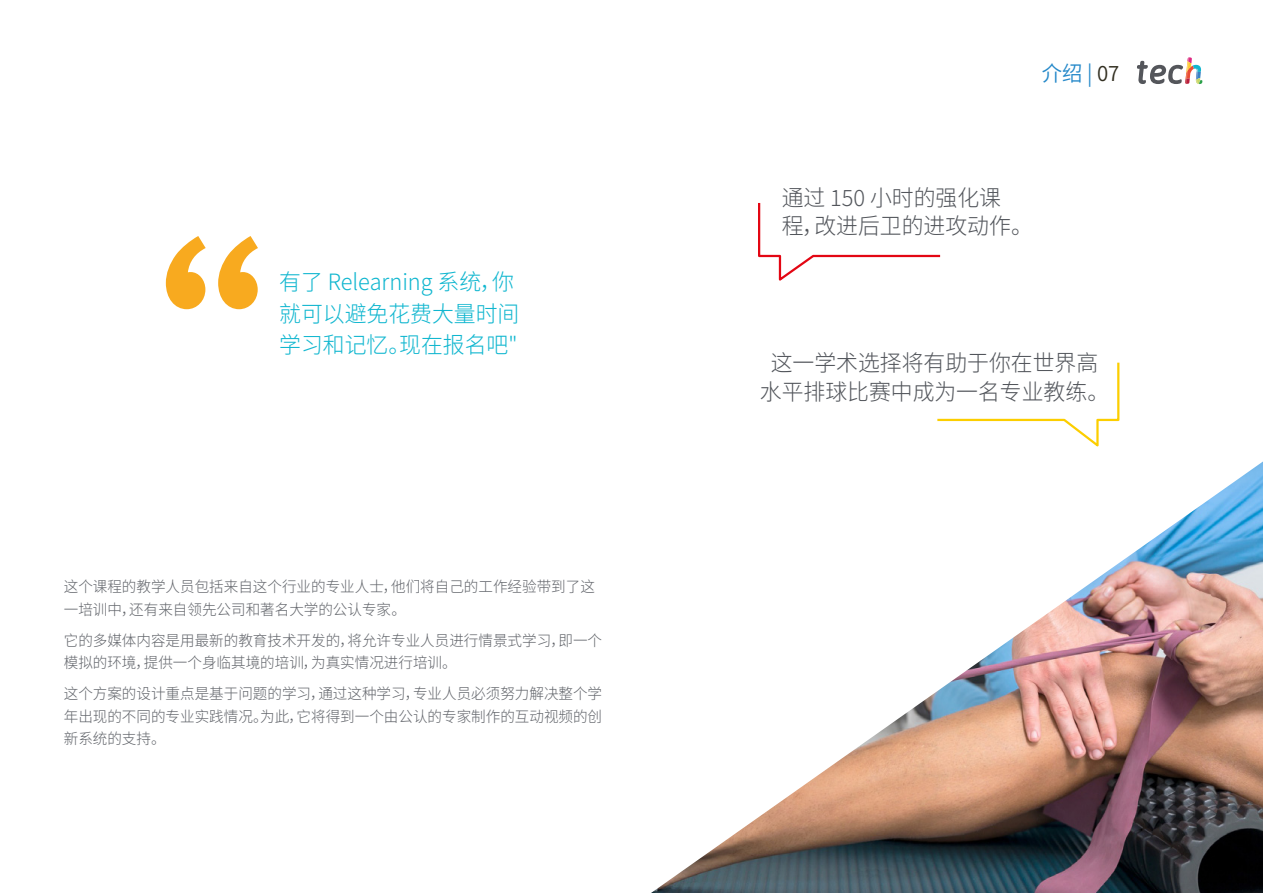
<style>
.page{position:relative;width:1263px;height:893px;background:#fff}
.page>*{position:absolute;margin:0;border:0;box-sizing:border-box;transform-origin:0 0}
.t1{font:300 22.5px/28.5px "Source Han Sans CN";color:#52555b;text-align:center}
.t2{font:300 22.5px/31.5px "Source Han Sans CN";color:#0fb6cf}
.t3{font:21px "Source Han Sans CN";color:#2488c9}
.t4{font:300 15px/22.5px "Source Han Sans CN";color:#61646a}
.s1{color:#312e20}
</style>
<div class="page">
<svg style="left:166px;top:236px;width:92px;height:73px"></svg>
<svg style="left:937px;top:362px;width:183px;height:85px"></svg>
<svg style="left:758px;top:203px;width:183px;height:78px"></svg>
<img style="left:651px;top:461px;width:612px;height:432px">
<svg style="left:1137px;top:57px;width:65px;height:27px"></svg>
<h1 class="t2" style="left:279px;top:267px;width:242px">有了 Relearning 系统，你就可以避免花费大量时间学习和记忆。现在报名吧"</h1>
<p class="t4" style="left:64px;top:576px;width:533px">这个课程的教学人员包括来自这个行业的专业人士，他们将自己的工作经验带到了这一培训中，还有来自领先公司和著名大学的公认专家。</p>
<p class="t4" style="left:64px;top:629px;width:540px">它的多媒体内容是用最新的教育技术开发的，将允许专业人员进行情景式学习，即一个模拟的环境，提供一个身临其境的培训，为真实情况进行培训。</p>
<p class="t4" style="left:64px;top:683px;width:540px;text-align:justify">这个方案的设计重点是基于问题的学习，通过这种学习，专业人员必须努力解决整个学年出现的不同的专业实践情况。为此，它将得到一个由公认的专家制作的互动视频的创新系统的支持。</p>
<h2 class="t3" style="left:1042px;top:61px;width:79px">介绍 | <span class="s1">07</span></h2>
<h1 class="t1" style="left:782px;top:184px;width:253px;text-align:left">通过 150 小时的强化课<br>程，改进后卫的进攻动作。</h1>
<h1 class="t1" style="left:760px;top:349px;width:351px">这一学术选择将有助于你在世界高水平排球比赛中成为一名专业教练。</h1>
</div>
